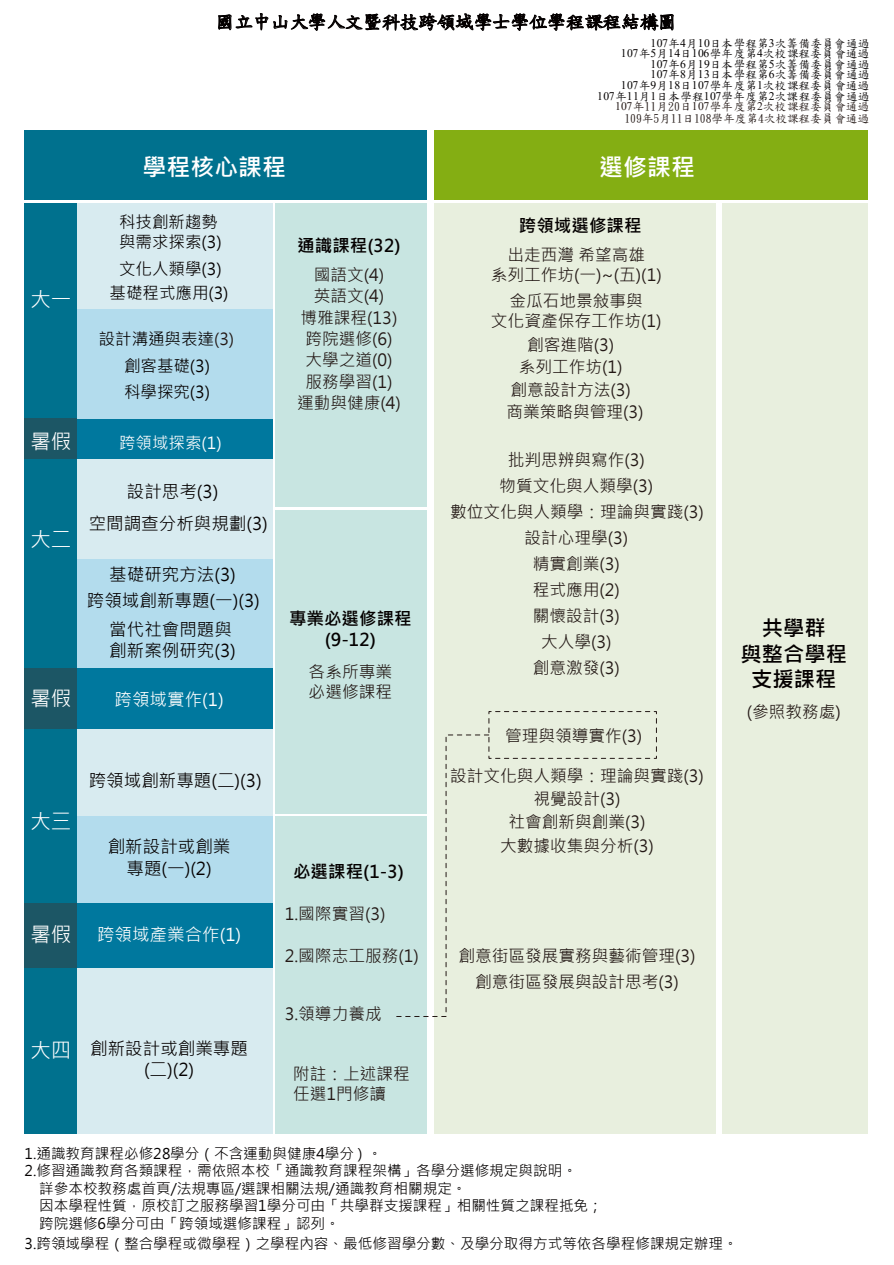
<style>
.page{position:relative;width:894px;height:1265px;background:#fff}
.page>*{position:absolute;margin:0;border:0;box-sizing:border-box;transform-origin:0 0}
.t1{font:700 24px "Microsoft Jheng Hei";color:#fff}
.t2{font:700 21.3px/25.7px "Microsoft Jheng Hei";color:#040000;text-align:center}
.t3{font:20.55px "Microsoft Jheng Hei";color:#fff}
.t4{font:18.75px "DF Kai Shu SB Estd BF";color:#040000}
.t5{font:17.55px/21px "Microsoft Jheng Hei";color:#040000;text-align:center}
.t6{font:700 17.55px/21px "Microsoft Jheng Hei";color:#040000;text-align:center}
.t7{font:17.55px "Microsoft Jheng Hei";color:#fff}
.t8{font:16.65px/21.5px "Microsoft Jheng Hei";color:#231815;text-align:center}
.t9{font:16.5px/19.8px "Microsoft Jheng Hei";color:#040000}
.t10{font:16.5px "Microsoft Jheng Hei";color:#fff}
.t11{font:14.7px "Microsoft Jheng Hei";color:#040000}
.t12{font:11.7px/10.5px "DF Kai Shu SB Estd BF";color:#040000;text-align:right}
.t13{font:11.7px "DF Kai Shu SB Estd BF";color:#231815}
.s1{font-family:"Times New Roman"}
.s2{font-family:"Times New Roman";color:#231815}
.s3{color:#231815}
</style>
<div class="page">
<div style="left:434px;top:203px;width:282px;height:930px;background:#e8efde"></div>
<div style="left:276px;top:816px;width:151px;height:317px;background:#c8e5e1"></div>
<div style="left:25px;top:130px;width:402px;height:69px;background:#00718e"></div>
<div style="left:434px;top:130px;width:433px;height:69px;background:#84ae13"></div>
<div style="left:276px;top:203px;width:151px;height:304px;background:#c8e5e1"></div>
<div style="left:722px;top:203px;width:145px;height:930px;background:#e8efde"></div>
<div style="left:276px;top:509px;width:151px;height:304px;background:#c8e5e1"></div>
<div style="left:77px;top:418px;width:195px;height:61px;background:#00789e"></div>
<div style="left:77px;top:668px;width:195px;height:61px;background:#00789e"></div>
<div style="left:77px;top:903px;width:195px;height:64px;background:#00789e"></div>
<div style="left:77px;top:203px;width:195px;height:106px;background:#d8ebf0"></div>
<div style="left:77px;top:309px;width:195px;height:109px;background:#b3dced"></div>
<div style="left:77px;top:459px;width:195px;height:100px;background:#d8ebf0"></div>
<div style="left:77px;top:559px;width:195px;height:108px;background:#b3dced"></div>
<div style="left:77px;top:729px;width:195px;height:87px;background:#d8ebf0"></div>
<div style="left:77px;top:968px;width:195px;height:165px;background:#d8ebf0"></div>
<div style="left:77px;top:816px;width:195px;height:87px;background:#b3dced"></div>
<div style="left:25px;top:203px;width:52px;height:215px;background:#00718e"></div>
<div style="left:25px;top:418px;width:52px;height:61px;background:#1c5665"></div>
<div style="left:25px;top:459px;width:52px;height:208px;background:#00718e"></div>
<div style="left:25px;top:668px;width:52px;height:61px;background:#1c5665"></div>
<div style="left:25px;top:729px;width:52px;height:173px;background:#00718e"></div>
<div style="left:25px;top:903px;width:52px;height:64px;background:#1c5665"></div>
<div style="left:25px;top:968px;width:52px;height:165px;background:#00718e"></div>
<svg style="left:218px;top:12px;width:456px;height:19px"></svg>
<svg style="left:396px;top:711px;width:261px;height:306px"></svg>
<p class="t4" style="left:216px;top:12px;width:462px">國立中山大學人文暨科技跨領域學士學位學程課程結構圖</p>
<p class="t12" style="left:597px;top:38px;width:274px"><span class="s1">107</span>年<span class="s1">4</span>月<span class="s1">10</span>日本學程第<span class="s1">3</span>次籌備委員會通過<br><span class="s1">107</span>年<span class="s1">5</span>月<span class="s1">14</span>日<span class="s1">106</span>學年度第<span class="s1">4</span>次校課程委員會通過<br><span class="s1">107</span>年<span class="s1">6</span>月<span class="s1">19</span>日本學程第<span class="s1">5</span>次籌備委員會通過<br><span class="s1">107</span>年<span class="s1">8</span>月<span class="s1">13</span>日本學程第<span class="s1">6</span>次籌備委員會通過<br><span class="s1">107</span>年<span class="s1">9</span>月<span class="s1">18</span>日<span class="s1">107</span>學年度第<span class="s1">1</span>次校課程委員會通過<br><span class="s1">107</span>年<span class="s1">11</span>月<span class="s1">1</span>日本學程<span class="s1">107</span>學年度第<span class="s1">2</span>次課程委員會通過<br><span class="s2">107</span><span class="s3">年11月20日</span><span class="s2">107</span><span class="s3">學年度第</span><span class="s2">2</span><span class="s3">次校課程委員會通過</span></p>
<p class="t13" style="left:624px;top:112px;width:246px">109年5月11日108學年度第4次校課程委員會通過</p>
<h1 class="t1" style="left:142px;top:152px;width:145px">學程核心課程</h1>
<h1 class="t1" style="left:599px;top:152px;width:97px">選修課程</h1>
<p class="t3" style="left:30px;top:287px;width:42px">大一</p>
<p class="t9" style="left:119px;top:212px;width:104px">科技創新趨勢與需求探索(3)</p>
<p class="t9" style="left:119px;top:259px;width:104px">文化人類學(3)</p>
<p class="t9" style="left:110px;top:283px;width:120px">基礎程式應用(3)</p>
<p class="t9" style="left:99px;top:329px;width:137px">設計溝通與表達<span class="s3">(3)</span></p>
<p class="t9" style="left:124px;top:355px;width:88px">創客基礎(3)</p>
<p class="t9" style="left:124px;top:382px;width:88px">科學探究(3)</p>
<p class="t6" style="left:297px;top:235px;width:105px">通識課程(32)</p>
<p class="t8" style="left:297px;top:264px;width:105px">國語文(4)<br>英語文(4)<br>博雅課程(13)跨院選修(6)大學之道(0)服務學習(1)運動與健康(4)</p>
<p class="t6" style="left:519px;top:215px;width:124px">跨領域選修課程</p>
<p class="t8" style="left:491px;top:244px;width:172px;line-height:20.1px">出走西灣 希望高雄<br>系列工作坊(一)~(五)(1)</p>
<p class="t8" style="left:491px;top:291px;width:172px;line-height:20.1px">金瓜石地景敍事與<br>文化資產保存工作坊(1)</p>
<p class="t8" style="left:527px;top:334px;width:89px">創客進階(3)</p>
<p class="t8" style="left:519px;top:356px;width:105px">系列工作坊(1)</p>
<p class="t8" style="left:510px;top:379px;width:122px">創意設計方法(3)</p>
<p class="t8" style="left:506px;top:401px;width:139px">商業策略與管理(3)</p>
<p class="t3" style="left:30px;top:428px;width:42px">暑假</p>
<p class="t10" style="left:119px;top:432px;width:104px">跨領域探索(1)</p>
<p class="t8" style="left:508px;top:449px;width:139px">批判思辨與寫作(3)</p>
<p class="t5" style="left:127px;top:480px;width:93px">設計思考(3)</p>
<p class="t8" style="left:499px;top:475px;width:155px">物質文化與人類學(3)</p>
<p class="t3" style="left:30px;top:526px;width:42px">大二</p>
<p class="t5" style="left:89px;top:512px;width:181px">空間調查分析與規劃(3)</p>
<p class="t8" style="left:450px;top:500px;width:255px">數位文化與人類學：理論與實踐(3)</p>
<p class="t8" style="left:524px;top:526px;width:105px">設計心理學(3)</p>
<p class="t3" style="left:30px;top:686px;width:42px">暑假</p>
<p class="t5" style="left:109px;top:564px;width:128px">基礎研究方法(3)</p>
<p class="t5" style="left:87px;top:589px;width:174px">跨領域創新專題(一)(3)</p>
<p class="t5" style="left:109px;top:619px;width:128px;text-align:left">當代社會問題與創新案例研究(3)</p>
<p class="t7" style="left:115px;top:689px;width:111px">跨領域實作(1)</p>
<p class="t6" style="left:289px;top:608px;width:124px">專業必選修課程(9-12)</p>
<p class="t8" style="left:309px;top:662px;width:85px;line-height:20.1px;text-align:left">各系所專業必選修課程</p>
<p class="t8" style="left:533px;top:552px;width:89px">精實創業(3)</p>
<p class="t8" style="left:533px;top:578px;width:89px">程式應用(2)</p>
<p class="t8" style="left:533px;top:604px;width:89px">關懷設計(3)</p>
<p class="t8" style="left:541px;top:630px;width:72px">大人學(3)</p>
<p class="t8" style="left:533px;top:656px;width:89px">創意激發(3)</p>
<p class="t2" style="left:740px;top:615px;width:108px">共學群<br>與整合學程支援課程</p>
<p class="t8" style="left:747px;top:701px;width:96px">(參照教務處)</p>
<p class="t8" style="left:505px;top:725px;width:139px">管理與領導實作(3)</p>
<p class="t5" style="left:89px;top:769px;width:174px">跨領域創新專題(二)(3)</p>
<p class="t8" style="left:450px;top:765px;width:255px">設計文化與人類學：理論與實踐(3)</p>
<p class="t8" style="left:533px;top:788px;width:89px">視覺設計(3)</p>
<p class="t3" style="left:30px;top:809px;width:42px">大三</p>
<p class="t8" style="left:508px;top:811px;width:139px">社會創新與創業(3)</p>
<p class="t3" style="left:30px;top:921px;width:42px">暑假</p>
<p class="t5" style="left:108px;top:836px;width:124px">創新設計或創業專題(一)(2)</p>
<p class="t7" style="left:97px;top:923px;width:146px">跨領域產業合作(1)</p>
<p class="t6" style="left:293px;top:861px;width:112px">必選課程(1-3)</p>
<p class="t8" style="left:285px;top:903px;width:102px">1.國際實習(3)</p>
<p class="t8" style="left:285px;top:945px;width:136px">2.國際志工服務(1)</p>
<p class="t8" style="left:500px;top:834px;width:155px">大數據收集與分析(3)</p>
<p class="t8" style="left:458px;top:942px;width:239px;line-height:26.1px">創意街區發展實務與藝術管理(3)創意街區發展與設計思考(3)</p>
<p class="t8" style="left:285px;top:1003px;width:98px">3.領導力養成</p>
<p class="t3" style="left:30px;top:1037px;width:42px">大四</p>
<p class="t5" style="left:90px;top:1037px;width:159px">創新設計或創業專題(二)(2)</p>
<p class="t8" style="left:293px;top:1063px;width:118px;line-height:20.1px;text-align:left">附註：上述課程任選1門修讀</p>
<p class="t11" style="left:25px;top:1143px;width:359px">1.通識教育課程必修28學分（不含運動與健康4學分）。</p>
<p class="t11" style="left:25px;top:1161px;width:554px">2.修習通識教育各類課程，需依照本校「通識教育課程架構」各學分選修規定與說明。</p>
<p class="t11" style="left:39px;top:1179px;width:429px">詳參本校教務處首頁/法規專區/選課相關法規/通識教育相關規定。</p>
<p class="t11" style="left:39px;top:1196px;width:565px">因本學程性質，原校訂之服務學習1學分可由「共學群支援課程」相關性質之課程抵免；</p>
<p class="t11" style="left:39px;top:1214px;width:302px">跨院選修6學分可由「跨領域選修課程」認列。</p>
<p class="t11" style="left:25px;top:1233px;width:715px">3.跨領域學程（整合學程或微學程）之學程內容、最低修習學分數、及學分取得方式等依各學程修課規定辦理。</p>
</div>
